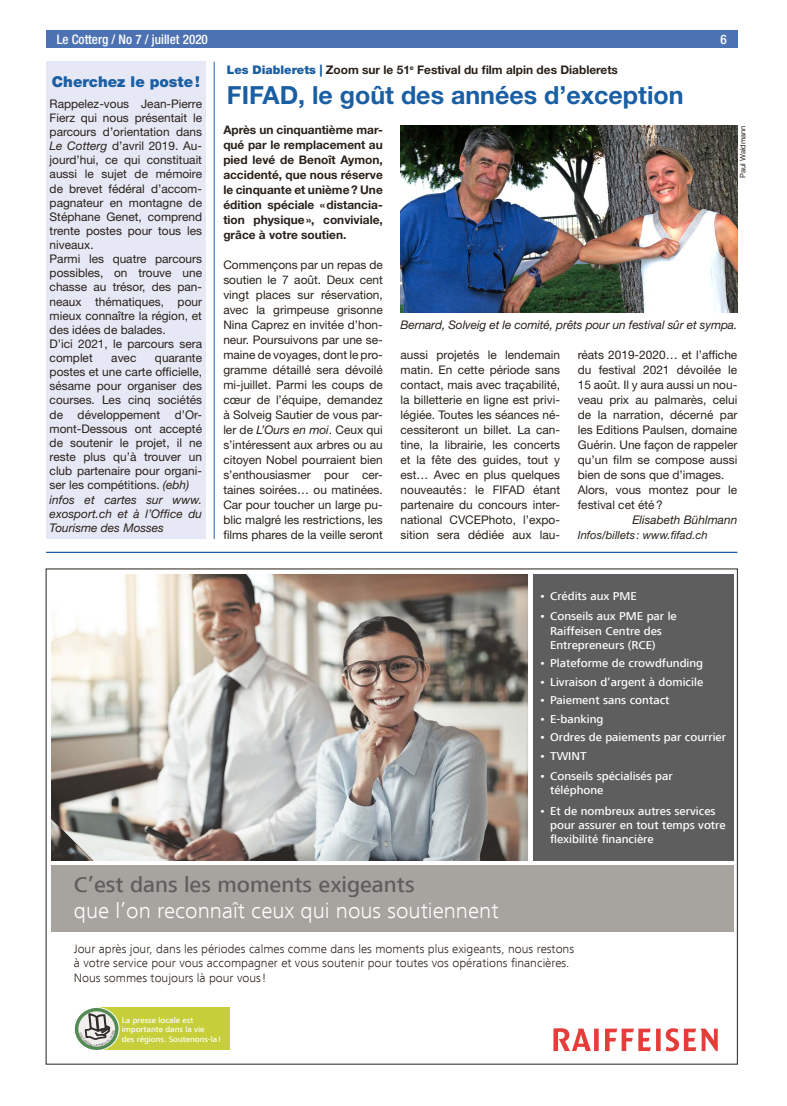
<style>
.page{position:relative;width:787px;height:1106px;background:#fff}
.page>*{position:absolute;margin:0;border:0;box-sizing:border-box;transform-origin:0 0}
.t1{font:700 25px "Helvetica Neue LT Std";color:#1a5ea4}
.t2{font:300 22.25px "Frutiger Next LT";color:#fff;scale:1.04 1}
.t3{font:500 22.25px "Frutiger Next LT";color:#5f5e5f;scale:1.04 1}
.t4{font:900 15px "Helvetica Neue LT Std";color:#1a5ea4}
.t5{font:500 condensed 13.12px "Helvetica Neue LT Std";color:#fff}
.t6{font:300 12.38px/14.9px "Frutiger Next LT";color:#29211a;scale:1.04 1}
.t7{font:11.88px/15px "Helvetica Neue LT Std";color:#29211a}
.t8{font:700 11.88px/15px "Helvetica Neue LT Std";color:#29211a;text-align:justify}
.t9{font:italic 11.88px "Helvetica Neue LT Std";letter-spacing:-.01em;color:#29211a}
.t10{font:500 11.75px/14.1px "Frutiger Next LT";color:#fff;scale:1.04 1}
.t11{font:italic 11.25px "Helvetica Neue LT Std";color:#29211a}
.t12{font:500 8.25px/9.9px "Frutiger Next LT";color:#fff;scale:1.04 1}
.t13{font:7.5px "Helvetica Neue LT Std";color:#29211a}
.s1{font-weight:900;color:#1a5ea4}
.s2{font-style:italic}
</style>
<div class="page">
<div style="left:46px;top:30px;width:691px;height:18px;background:#4d72b3"></div>
<img style="left:400px;top:125px;width:337px;height:187px">
<hr style="left:214px;top:62px;width:1px;height:477px;background:#1a5ea4">
<hr style="left:46px;top:552px;width:691px;height:1px;background:#1a5ea4">
<div style="left:46px;top:62px;width:160px;height:477px;background:#e6e8f5"></div>
<svg style="left:51px;top:574px;width:683px;height:476px"></svg>
<div style="left:533px;top:574px;width:200px;height:286px;background:#5f5e5f"></div>
<div style="left:52px;top:865px;width:681px;height:66px;background:#a7a39f"></div>
<img style="left:52px;top:574px;width:475px;height:286px">
<div style="left:538px;top:1014px;width:195px;height:42px;background:#fff"></div>
<svg style="left:553px;top:1028px;width:164px;height:23px"></svg>
<div style="left:96px;top:1008px;width:133px;height:42px;background:#c6cf39"></div>
<svg style="left:72px;top:978px;width:50px;height:72px"></svg>
<p class="t5" style="left:57px;top:31px;width:153px">Le Cotterg / No 7 / juillet 2020</p>
<p class="t5" style="left:720px;top:31px;width:8px">6</p>
<p class="t8" style="left:227px;top:62px;width:392px"><span class="s1">Les Diablerets |</span> Zoom sur le 51<sup>e</sup> Festival du film alpin des Diablerets</p>
<h1 class="t1" style="left:227px;top:79px;width:458px">FIFAD, le goût des années d’exception</h1>
<p class="t8" style="left:223px;top:122px;width:161px">Après un cinquantième mar&shy;qué par le remplacement au pied levé de Benoît Aymon, accidenté, que nous réserve le cinquante et unième? Une édition spéciale «distancia&shy;tion physique», conviviale, grâce à votre soutien.</p>
<p class="t7" style="left:223px;top:257px;width:161px;text-align:justify">Commençons par un repas de soutien le 7 août. Deux cent vingt places sur réservation, avec la grimpeuse grisonne Nina Caprez en invitée d’hon&shy;neur. Poursuivons par une se&shy;maine de voyages, dont le pro&shy;gramme détaillé sera dévoilé mi-juillet. Parmi les coups de cœur de l’équipe, demandez à Solveig Sautier de vous par&shy;ler de <span class="s2">L’Ours en moi</span>. Ceux qui s’intéressent aux arbres ou au citoyen Nobel pourraient bien s’enthousiasmer pour cer&shy;taines soirées… ou matinées.<br>Car pour toucher un large pu&shy;blic malgré les restrictions, les films phares de la veille seront</p>
<p class="t4" style="left:52px;top:72px;width:149px">Cherchez le poste!</p>
<p class="t7" style="left:50px;top:96px;width:154px;line-height:14.1px">Rappelez-vous Jean-Pierre<br>Fierz qui nous présentait le parcours d’orientation dans<br><span class="s2">Le Cotterg</span> d’avril 2019. Au&shy;jourd’hui, ce qui constituait aussi le sujet de mémoire de brevet fédéral d’accom&shy;pagnateur en montagne de<br>Stéphane Genet, comprend trente postes pour tous les niveaux.<br>Parmi les quatre parcours possibles, on trouve une chasse au trésor, des pan&shy;neaux thématiques, pour mieux connaître la région, et des idées de balades.<br>D’ici 2021, le parcours sera complet</p>
<p class="t13" style="left:738px;top:178px;width:54px;rotate:-90deg">Paul Waldmann</p>
<p class="t9" style="left:400px;top:317px;width:338px">Bernard, Solveig et le comité, prêts pour un festival sûr et sympa.</p>
<p class="t7" style="left:50px;top:351px;width:154px;line-height:14.1px;text-indent:105px">quarante postes et une carte officielle, sésame pour organiser des courses. Les cinq sociétés de développement d’Or&shy;mont-Dessous ont accepté de soutenir le projet, il ne reste plus qu’à trouver un club partenaire pour organi&shy;ser les compétitions. <span class="s2">(ebh) infos et cartes sur www. exosport.ch et à l’Office du<br>Tourisme des Mosses</span></p>
<p class="t7" style="left:400px;top:347px;width:161px;text-align:justify">aussi projetés le lendemain matin. En cette période sans contact, mais avec traçabilité, la billetterie en ligne est privi&shy;légiée. Toutes les séances né&shy;cessiteront un billet. La can&shy;tine, la librairie, les concerts et la fête des guides, tout y est… Avec en plus quelques nouveautés : le FIFAD étant partenaire du concours inter&shy;national CVCEPhoto, l’expo&shy;sition sera dédiée aux lau-</p>
<p class="t7" style="left:578px;top:347px;width:161px">réats 2019-2020… et l’affiche du festival 2021 dévoilée le<br>15 août. Il y aura aussi un nou&shy;veau prix au palmarès, celui de la narration, décerné par les Editions Paulsen, domaine<br>Guérin. Une façon de rappeler qu’un film se compose aussi bien de sons que d’images.<br>Alors, vous montez pour le festival cet été?</p>
<p class="t9" style="left:632px;top:512px;width:106px">Elisabeth Bühlmann</p>
<p class="t11" style="left:578px;top:528px;width:131px">Infos/billets : www.fifad.ch</p>
<p class="t7" style="left:111px;top:350px;width:27px">avec</p>
<h2 class="t3" style="left:74px;top:871px;width:329px">C’est dans les moments exigeants</h2>
<h2 class="t2" style="left:74px;top:898px;width:410px">que l’on reconnaît ceux qui nous soutiennent</h2>
<p class="t10" style="left:539px;top:589px;width:95px">• Crédits aux PME</p>
<p class="t10" style="left:550px;top:609px;width:123px;text-indent:-11px">• Conseils aux PME par le<br>Raiffeisen Centre des<br>Entrepreneurs (RCE)</p>
<p class="t10" style="left:539px;top:656px;width:159px">• Plateforme de crowdfunding</p>
<p class="t10" style="left:539px;top:674px;width:159px">• Livraison d’argent à domicile</p>
<p class="t10" style="left:539px;top:693px;width:127px">• Paiement sans contact</p>
<p class="t10" style="left:539px;top:712px;width:63px">• E-banking</p>
<p class="t10" style="left:539px;top:730px;width:181px">• Ordres de paiements par courrier</p>
<p class="t10" style="left:539px;top:749px;width:47px">• TWINT</p>
<p class="t10" style="left:550px;top:769px;width:119px;text-indent:-11px">• Conseils spécialisés par téléphone</p>
<p class="t10" style="left:550px;top:804px;width:170px;text-indent:-11px">• Et de nombreux autres services pour assurer en tout temps votre flexibilité financière</p>
<p class="t6" style="left:74px;top:941px;width:482px">Jour après jour, dans les périodes calmes comme dans les moments plus exigeants, nous restons à votre service pour vous accompagner et vous soutenir pour toutes vos opérations financières.<br>Nous sommes toujours là pour vous!</p>
<p class="t12" style="left:122px;top:1014px;width:97px">La presse locale est importante dans la vie<br>des régions. Soutenons-la!</p>
</div>
